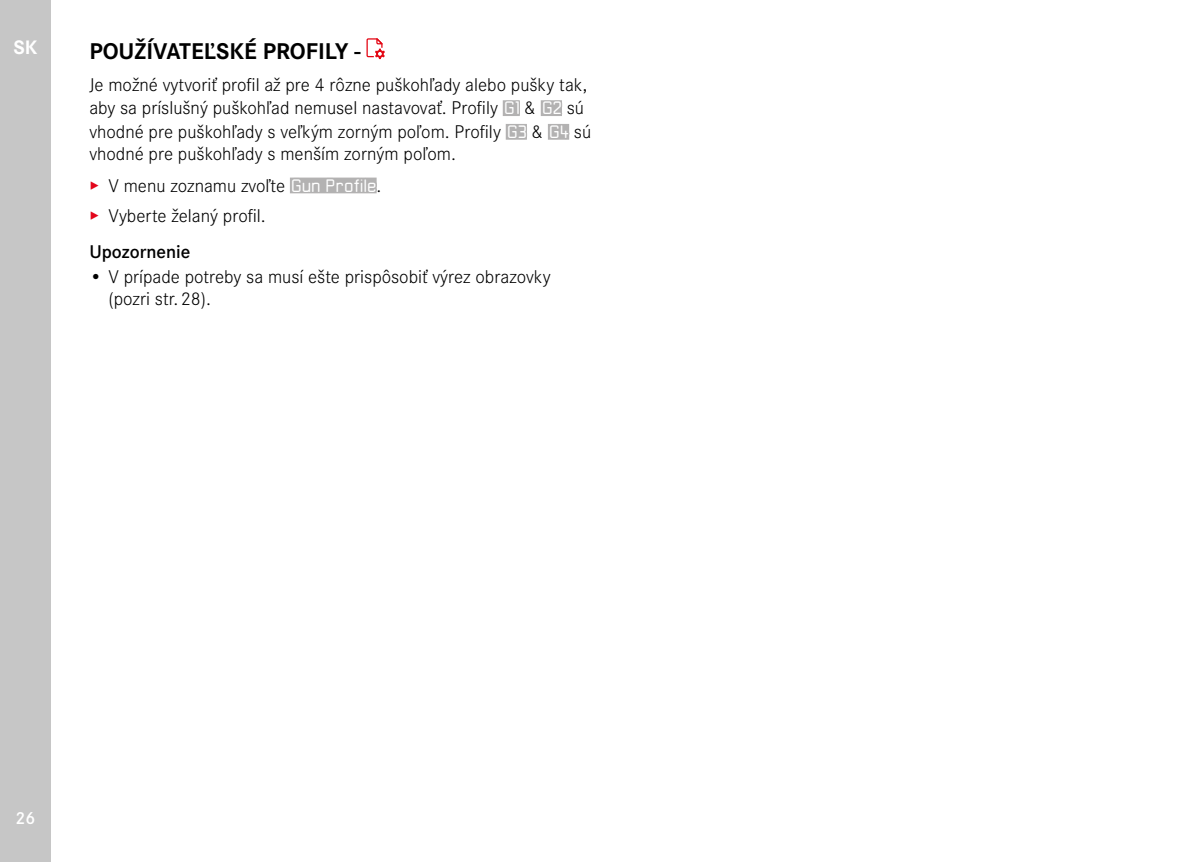
<style>
.page{position:relative;width:1200px;height:862px;background:#fff}
.page>*{position:absolute;margin:0;border:0;box-sizing:border-box;transform-origin:0 0}
.t1{font:700 23.62px "Corporate S";color:#000}
.t2{font:700 20.25px "Corporate S";color:#fff}
.t3{font:300 19.12px/23.2px "Corporate S";color:#000}
.t4{font:600 19.12px "Corporate S";color:#000}
.t5{font:600 18px "Corporate S";color:#fff}
.s1{font-family:"LG1055";font-size:15.75px;color:#b3b2b2}
.s2{color:#e3051b}
</style>
<div class="page">
<div style="left:0;top:0;width:51px;height:861px;background:#c6c6c6"></div>
<div style="left:502px;top:100px;width:17px;height:16px;background:#b3b2b2"></div>
<div style="left:540px;top:100px;width:22px;height:16px;background:#b3b2b2"></div>
<div style="left:505px;top:124px;width:22px;height:16px;background:#b3b2b2"></div>
<div style="left:547px;top:124px;width:22px;height:16px;background:#b3b2b2"></div>
<div style="left:290px;top:177px;width:86px;height:16px;background:#b3b2b2"></div>
<svg style="left:366px;top:38px;width:19px;height:21px"></svg>
<p class="t2" style="left:13px;top:32px;width:26px">SK</p>
<p class="t1" style="left:89px;top:33px;width:273px">POUŽÍVATEĽSKÉ PROFILY -</p>
<p class="t3" style="left:89px;top:72px;width:503px">Je možné vytvoriť profil až pre 4 rôzne puškohľady alebo pušky tak, aby sa príslušný puškohľad nemusel nastavovať. Profily <span class="s1">G1</span> &amp; <span class="s1">G2</span> sú vhodné pre puškohľady s veľkým zorným poľom. Profily <span class="s1">G3</span> &amp; <span class="s1">G4</span> sú vhodné pre puškohľady s menším zorným poľom.</p>
<p class="t3" style="left:89px;top:169px;width:293px;line-height:29.9px"><span class="s2">▸</span> V menu zoznamu zvoľte <span class="s1">Gun Profile</span> . <span class="s2">▸</span> Vyberte želaný profil.</p>
<p class="t4" style="left:89px;top:237px;width:103px">Upozornenie</p>
<p class="t3" style="left:108px;top:264px;width:443px;line-height:22.1px;text-indent:-19px">• V prípade potreby sa musí ešte prispôsobiť výrez obrazovky (pozri str.28).</p>
<p class="t5" style="left:16px;top:803px;width:21px">26</p>
</div>
